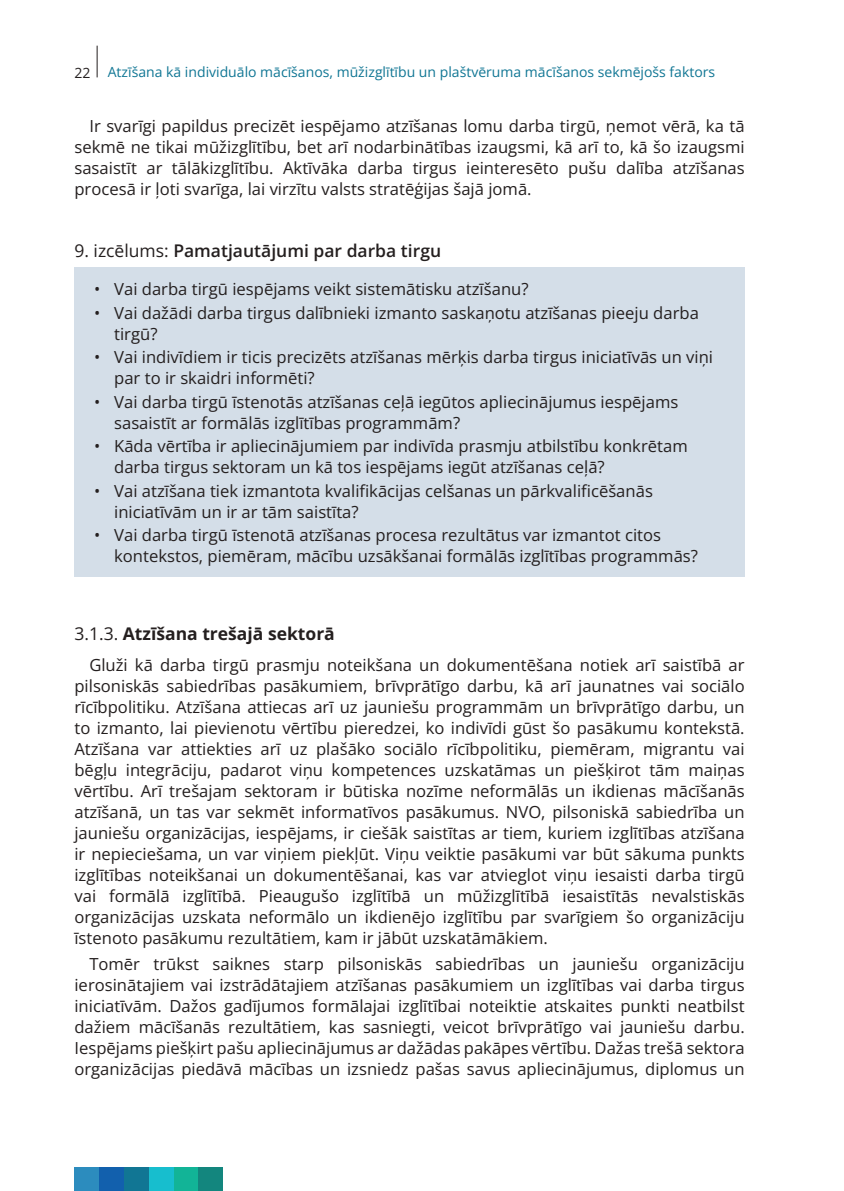
<style>
.page{position:relative;width:844px;height:1191px;background:#fff}
.page>*{position:absolute;margin:0;border:0;box-sizing:border-box;transform-origin:0 0}
.t1{font:600 17.5px "Open Sans";color:#241f1f}
.t2{font:700 17.5px "Open Sans";color:#241f1f}
.t3{font:16.62px/21px "Open Sans";color:#241f1f}
.t4{font:14px "Open Sans";color:#107694}
.t5{font:14px "Open Sans";color:#241f1f}
.s1{font-weight:400}
</style>
<div class="page">
<hr style="left:97px;top:46px;width:1px;height:31px;background:#241f1f">
<div style="left:74px;top:267px;width:670px;height:43px;background:#d4dee8"></div>
<div style="left:74px;top:291px;width:670px;height:63px;background:#d4dee8"></div>
<div style="left:74px;top:335px;width:670px;height:64px;background:#d4dee8"></div>
<div style="left:74px;top:380px;width:670px;height:63px;background:#d4dee8"></div>
<div style="left:74px;top:424px;width:670px;height:64px;background:#d4dee8"></div>
<div style="left:74px;top:469px;width:670px;height:63px;background:#d4dee8"></div>
<div style="left:74px;top:513px;width:670px;height:64px;background:#d4dee8"></div>
<div style="left:74px;top:1167px;width:25px;height:24px;background:#2c8cbe"></div>
<div style="left:99px;top:1167px;width:25px;height:24px;background:#1260ad"></div>
<div style="left:124px;top:1167px;width:25px;height:24px;background:#117694"></div>
<div style="left:149px;top:1167px;width:25px;height:24px;background:#17bece"></div>
<div style="left:174px;top:1167px;width:24px;height:24px;background:#12b497"></div>
<div style="left:198px;top:1167px;width:25px;height:24px;background:#13867e"></div>
<p class="t5" style="left:74px;top:63px;width:18px">22</p>
<p class="t4" style="left:108px;top:62px;width:609px">Atzīšana kā individuālo mācīšanos, mūžizglītību un plaštvēruma mācīšanos sekmējošs faktors</p>
<p class="t3" style="left:74px;top:115px;width:671px;text-align:justify;text-indent:15px">Ir svarīgi papildus precizēt iespējamo atzīšanas lomu darba tirgū, ņemot vērā, ka tā sekmē ne tikai mūžizglītību, bet arī nodarbinātības izaugsmi, kā arī to, kā šo izaugsmi sasaistīt ar tālākizglītību. Aktīvāka darba tirgus ieinteresēto pušu dalība atzīšanas procesā ir ļoti svarīga, lai virzītu valsts stratēģijas šajā jomā.</p>
<p class="t1" style="left:74px;top:238px;width:368px"><span class="s1">9. izcēlums:</span> Pamatjautājumi par darba tirgu</p>
<p class="t3" style="left:94px;top:278px;width:435px">• Vai darba tirgū iespējams veikt sistemātisku atzīšanu?</p>
<p class="t3" style="left:114px;top:302px;width:586px;text-indent:-20px">• Vai dažādi darba tirgus dalībnieki izmanto saskaņotu atzīšanas pieeju darba tirgū?</p>
<p class="t3" style="left:114px;top:346px;width:600px;text-indent:-20px">• Vai indivīdiem ir ticis precizēts atzīšanas mērķis darba tirgus iniciatīvās un viņi par to ir skaidri informēti?</p>
<p class="t3" style="left:114px;top:391px;width:565px;text-indent:-20px">• Vai darba tirgū īstenotās atzīšanas ceļā iegūtos apliecinājumus iespējams sasaistīt ar formālās izglītības programmām?</p>
<p class="t3" style="left:114px;top:435px;width:575px;text-indent:-20px">• Kāda vērtība ir apliecinājumiem par indivīda prasmju atbilstību konkrētam darba tirgus sektoram un kā tos iespējams iegūt atzīšanas ceļā?</p>
<p class="t3" style="left:114px;top:479px;width:540px;text-indent:-20px">• Vai atzīšana tiek izmantota kvalifikācijas celšanas un pārkvalificēšanās iniciatīvām un ir ar tām saistīta?</p>
<p class="t3" style="left:114px;top:524px;width:585px;text-indent:-20px">• Vai darba tirgū īstenotā atzīšanas procesa rezultātus var izmantot citos kontekstos, piemēram, mācību uzsākšanai formālās izglītības programmās?</p>
<p class="t2" style="left:74px;top:621px;width:262px"><span class="s1">3.1.3.</span> Atzīšana trešajā sektorā</p>
<p class="t3" style="left:74px;top:654px;width:671px;text-align:justify;text-indent:15px">Gluži kā darba tirgū prasmju noteikšana un dokumentēšana notiek arī saistībā ar pilsoniskās sabiedrības pasākumiem, brīvprātīgo darbu, kā arī jaunatnes vai sociālo rīcībpolitiku. Atzīšana attiecas arī uz jauniešu programmām un brīvprātīgo darbu, un to izmanto, lai pievienotu vērtību pieredzei, ko indivīdi gūst šo pasākumu kontekstā.<br>Atzīšana var attiekties arī uz plašāko sociālo rīcībpolitiku, piemēram, migrantu vai bēgļu integrāciju, padarot viņu kompetences uzskatāmas un piešķirot tām maiņas vērtību. Arī trešajam sektoram ir būtiska nozīme neformālās un ikdienas mācīšanās atzīšanā, un tas var sekmēt informatīvos pasākumus. NVO, pilsoniskā sabiedrība un jauniešu organizācijas, iespējams, ir ciešāk saistītas ar tiem, kuriem izglītības atzīšana ir nepieciešama, un var viņiem piekļūt. Viņu veiktie pasākumi var būt sākuma punkts izglītības noteikšanai un dokumentēšanai, kas var atvieglot viņu iesaisti darba tirgū vai formālā izglītībā. Pieaugušo izglītībā un mūžizglītībā iesaistītās nevalstiskās organizācijas uzskata neformālo un ikdienējo izglītību par svarīgiem šo organizāciju īstenoto pasākumu rezultātiem, kam ir jābūt uzskatāmākiem.</p>
<p class="t3" style="left:74px;top:953px;width:671px;text-align:justify;text-indent:15px">Tomēr trūkst saiknes starp pilsoniskās sabiedrības un jauniešu organizāciju ierosinātajiem vai izstrādātajiem atzīšanas pasākumiem un izglītības vai darba tirgus iniciatīvām. Dažos gadījumos formālajai izglītībai noteiktie atskaites punkti neatbilst dažiem mācīšanās rezultātiem, kas sasniegti, veicot brīvprātīgo vai jauniešu darbu.<br>Iespējams piešķirt pašu apliecinājumus ar dažādas pakāpes vērtību. Dažas trešā sektora organizācijas piedāvā mācības un izsniedz pašas savus apliecinājumus, diplomus un</p>
</div>
